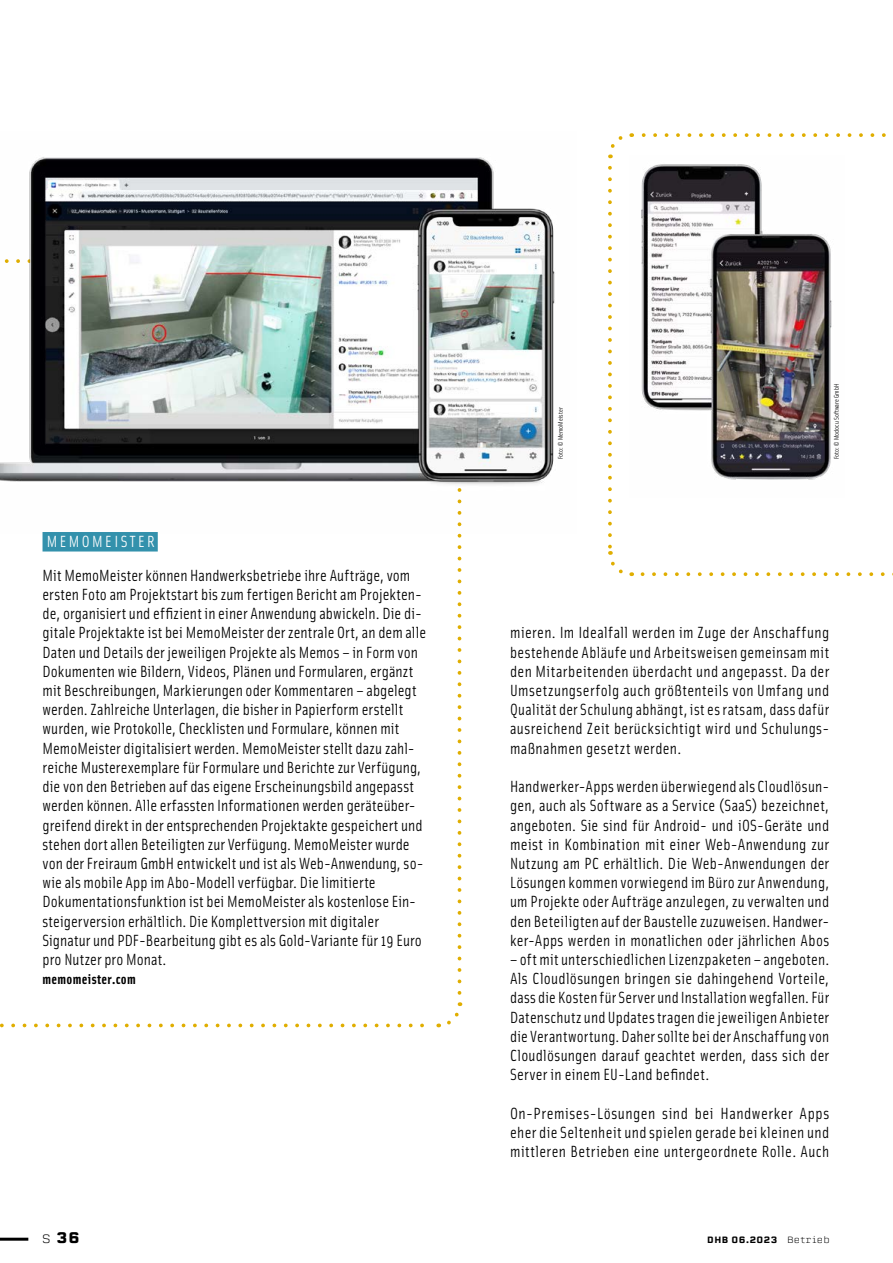
<style>
.page{position:relative;width:893px;height:1263px;background:#fff}
.page>*{position:absolute;margin:0;border:0;box-sizing:border-box;transform-origin:0 0}
.t1{font:16.2px/19.2px "Solex OT";letter-spacing:.005em;color:#000;text-align:justify}
.t2{font:16.2px "Solex OT";letter-spacing:.15em;color:#fff}
.t3{font:700 15px "Erbaum";color:#000}
.t4{font:700 14.25px "Solex OT";letter-spacing:.025em;color:#000}
.t5{font:500 9px "Erbaum";letter-spacing:.06em;color:#000}
.t6{font:6.75px "Solex OT";letter-spacing:.01em;color:#000}
.s1{font-weight:300;font-size:12px}
.s2{font-weight:300}
</style>
<div class="page">
<hr style="left:0;top:1238px;width:28px;height:3px;background:#000">
<svg style="left:608px;top:168px;width:24px;height:409px"></svg>
<svg style="left:642px;top:572px;width:251px;height:4px"></svg>
<svg style="left:608px;top:133px;width:278px;height:25px"></svg>
<svg style="left:0;top:1002px;width:463px;height:26px"></svg>
<svg style="left:457px;top:534px;width:5px;height:459px"></svg>
<img style="left:630px;top:156px;width:214px;height:341px">
<img style="left:0;top:157px;width:555px;height:377px">
<div style="left:43px;top:532px;width:115px;height:19px;background:#3391ac"></div>
<p class="t2" style="left:47px;top:531px;width:110px">MEMOMEISTER</p>
<p class="t1" style="left:43px;top:565px;width:385px;text-align:left">Mit MemoMeister können Handwerksbetriebe ihre Aufträge, vom ersten Foto am Projektstart bis zum fertigen Bericht am Projekten&shy;de, organisiert und effizient in einer Anwendung abwickeln. Die di&shy;gitale Projektakte ist bei MemoMeister der zentrale Ort, an dem alle Daten und Details der jeweiligen Projekte als Memos – in Form von Dokumenten wie Bildern, Videos, Plänen und Formularen, ergänzt mit Beschreibungen, Markierungen oder Kommentaren – abgelegt werden. Zahlreiche Unterlagen, die bisher in Papierform erstellt wurden, wie Protokolle, Checklisten und Formulare, können mit MemoMeister digitalisiert werden. MemoMeister stellt dazu zahl&shy;reiche Musterexemplare für Formulare und Berichte zur Verfügung, die von den Betrieben auf das eigene Erscheinungsbild angepasst werden können. Alle erfassten Informationen werden geräteüber&shy;greifend direkt in der entsprechenden Projektakte gespeichert und stehen dort allen Beteiligten zur Verfügung. MemoMeister wurde von der Freiraum GmbH entwickelt und ist als Web-Anwendung, so&shy;wie als mobile App im Abo-Modell verfügbar. Die limitierte Dokumentationsfunktion ist bei MemoMeister als kostenlose Ein&shy;steigerversion erhältlich. Die Komplettversion mit digitaler Signatur und PDF-Bearbeitung gibt es als Gold-Variante für 19 Euro pro Nutzer pro Monat.</p>
<p class="t4" style="left:43px;top:970px;width:95px">memomeister.com</p>
<p class="t6" style="left:556px;top:459px;width:54px;rotate:-90deg">Foto: © MemoMeister</p>
<p class="t6" style="left:832px;top:459px;width:77px;rotate:-90deg">Foto: © Modocu Software GmbH</p>
<p class="t1" style="left:510px;top:623px;width:321px">mieren. Im Idealfall werden im Zuge der Anschaffung bestehende Abläufe und Arbeitsweisen gemeinsam mit den Mitarbeitenden überdacht und angepasst. Da der Umsetzungserfolg auch größtenteils von Umfang und Qualität der Schulung abhängt, ist es ratsam, dass dafür ausreichend Zeit berücksichtigt wird und Schulungs&shy;maßnahmen gesetzt werden.</p>
<p class="t1" style="left:510px;top:776px;width:321px">Handwerker-Apps werden überwiegend als Cloudlösun&shy;gen, auch als Software as a Service (SaaS) bezeichnet, angeboten. Sie sind für Android- und iOS-Geräte und meist in Kombination mit einer Web-Anwendung zur Nutzung am PC erhältlich. Die Web-Anwendungen der Lösungen kommen vorwiegend im Büro zur Anwendung, um Projekte oder Aufträge anzulegen, zu verwalten und den Beteiligten auf der Baustelle zuzuweisen. Handwer&shy;ker-Apps werden in monatlichen oder jährlichen Abos</p>
<p class="t1" style="left:510px;top:949px;width:321px">– oft mit unterschiedlichen Lizenzpaketen – angeboten.<br>Als Cloudlösungen bringen sie dahingehend Vorteile, dass die Kosten für Server und Installation wegfallen. Für Datenschutz und Updates tragen die jeweiligen Anbieter die Verantwortung. Daher sollte bei der Anschaffung von Cloudlösungen darauf geachtet werden, dass sich der Server in einem EU-Land befindet.</p>
<p class="t1" style="left:510px;top:1103px;width:321px">On-Premises-Lösungen sind bei Handwerker Apps eher die Seltenheit und spielen gerade bei kleinen und mittleren Betrieben eine untergeordnete Rolle. Auch</p>
<p class="t3" style="left:42px;top:1227px;width:39px"><span class="s1">S</span> 36</p>
<p class="t5" style="left:707px;top:1234px;width:124px">DHB 06.2023 <span class="s2">Betrieb</span></p>
</div>
